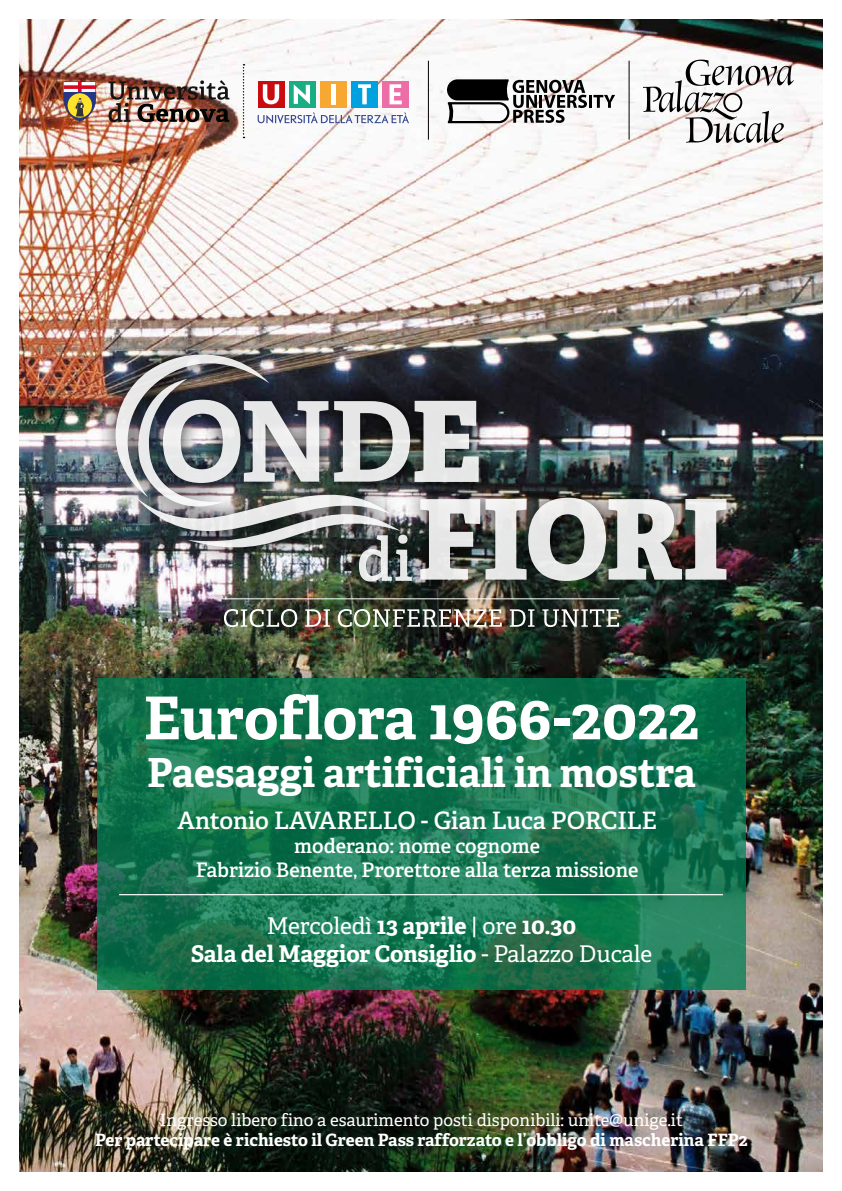
<style>
.page{position:relative;width:842px;height:1191px;background:#fff}
.page>*{position:absolute;margin:0;border:0;box-sizing:border-box;transform-origin:0 0}
.t1{font:700 59px "Adelle";color:#fff}
.t2{font:700 40px "Adelle";color:#fff}
.t3{font:600 24px "Adelle";color:#fff}
.t4{font:700 23px/27.6px "Adelle";letter-spacing:-.005em;color:#fff;text-align:center}
.t5{font:600 20px/24px "Adelle";color:#fff;text-align:center}
.t6{font:700 17px "Adelle";color:#fff}
.t7{font:17px "Adelle";color:#fff}
.s1{font-weight:400}
</style>
<div class="page">
<img style="left:20px;top:20px;width:802px;height:1151px">
<svg style="left:97px;top:677px;width:649px;height:312px;background:#167450"></svg>
<hr style="left:119px;top:894px;width:604px;height:1px;background:#fff">
<svg style="left:643px;top:60px;width:151px;height:83px"></svg>
<hr style="left:428px;top:61px;width:1px;height:79px;background:#000">
<hr style="left:629px;top:61px;width:1px;height:79px;background:#000">
<div style="left:320px;top:81px;width:27px;height:27px;background:#f7a833"></div>
<div style="left:331px;top:84px;width:5px;height:20px;background:#fff"></div>
<div style="left:258px;top:81px;width:26px;height:27px;background:#c90c0f"></div>
<svg style="left:263px;top:84px;width:16px;height:20px"></svg>
<div style="left:289px;top:81px;width:27px;height:27px;background:#18ad82"></div>
<svg style="left:294px;top:84px;width:16px;height:20px"></svg>
<div style="left:351px;top:81px;width:27px;height:27px;background:#00a1de"></div>
<svg style="left:358px;top:84px;width:13px;height:20px"></svg>
<div style="left:382px;top:81px;width:27px;height:27px;background:#ed6ea7"></div>
<svg style="left:389px;top:84px;width:13px;height:20px"></svg>
<svg style="left:258px;top:112px;width:151px;height:12px"></svg>
<svg style="left:243px;top:64px;width:1px;height:74px"></svg>
<svg style="left:63px;top:81px;width:33px;height:41px"></svg>
<img style="left:109px;top:80px;width:120px;height:42px">
<svg style="left:447px;top:79px;width:168px;height:44px"></svg>
<img style="left:224px;top:609px;width:395px;height:18px">
<div style="left:97px;top:336px;width:648px;height:263px;background:#000;opacity:.9"></div>
<img style="left:115px;top:353px;width:611px;height:228px">
<hr style="left:223px;top:598px;width:396px;height:1px;background:#fff">
<h1 class="t1" style="left:144px;top:680px;width:557px">Euroflora 1966-2022</h1>
<h2 class="t2" style="left:147px;top:747px;width:550px">Paesaggi artificiali in mostra</h2>
<h3 class="t3" style="left:177px;top:805px;width:481px">Antonio LAVARELLO - Gian Luca PORCILE</h3>
<p class="t5" style="left:196px;top:833px;width:444px">moderano: nome cognome<br>Fabrizio Benente, Prorettore alla terza missione</p>
<h3 class="t4" style="left:191px;top:912px;width:463px"><span class="s1">Mercoledì</span> 13 aprile <span class="s1">| ore</span> 10.30<br>Sala del Maggior Consiglio <span class="s1">- Palazzo Ducale</span></h3>
<p class="t7" style="left:160px;top:1109px;width:524px">Ingresso libero fino a esaurimento posti disponibili: unite@unige.it</p>
<p class="t6" style="left:95px;top:1129px;width:654px">Per partecipare è richiesto il Green Pass rafforzato e l’obbligo di mascherina FFP2</p>
</div>
